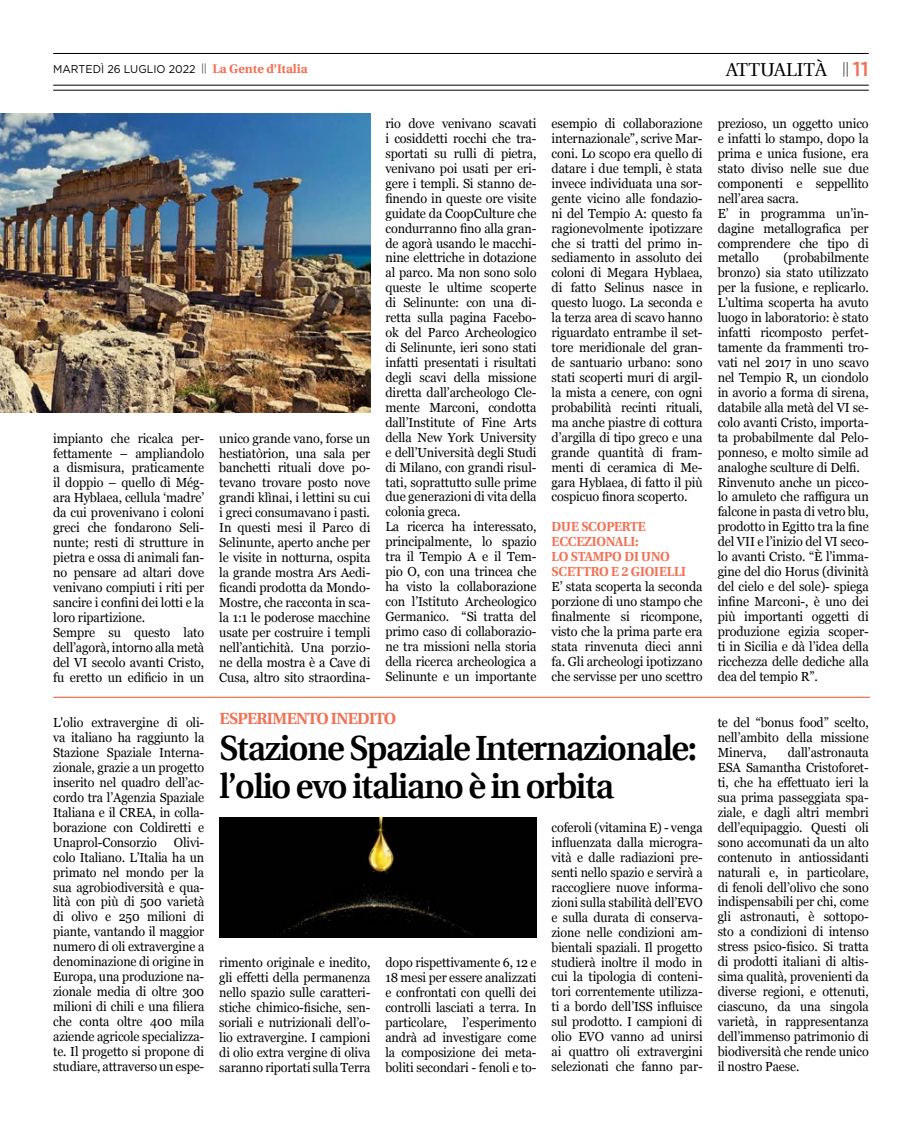
<style>
.page{position:relative;width:922px;height:1125px;background:#fff}
.page>*{position:absolute;margin:0;border:0;box-sizing:border-box;transform-origin:0 0}
.t1{font:600 35px/38.8px "Utopia";letter-spacing:-.04em;color:#000}
.t2{font:18.75px "Utopia";color:#000}
.t3{font:700 16.12px "Utopia";letter-spacing:-.04em;color:#f37053}
.t4{font:300 14.62px "Myriad Pro";color:#000}
.t5{font:13.12px/15px "Georgia";letter-spacing:-.01em;color:#000;scale:.96 1}
.t6{font:13.12px/14.9px "Georgia";letter-spacing:-.01em;color:#000;text-align:justify;scale:.95 1}
.t7{font:700 13.12px/14.9px "Utopia";letter-spacing:-.01em;color:#f37053;scale:.96 1}
.t8{font:700 12.5px "Utopia";color:#f37053}
.t9{font:11.25px "Gotham";color:#000;scale:.95 1}
.s1{font-family:"Gotham";font-weight:500;font-size:20px;color:#f37053}
.s2{font-family:"Myriad Pro";font-weight:300;font-size:10.12px;color:#000}
</style>
<div class="page">
<hr style="left:53px;top:53px;width:815px;height:1px;background:#000">
<hr style="left:53px;top:90px;width:815px;height:1px;background:#000">
<hr style="left:53px;top:85px;width:815px;height:1px;background:#000">
<hr style="left:53px;top:697px;width:816px;height:1px;background:#f37053">
<img style="left:0;top:113px;width:370px;height:300px">
<div style="left:219px;top:817px;width:317px;height:120px;background:#010101"></div>
<h2 class="t2" style="left:725px;top:60px;width:102px">ATTUALITÀ</h2>
<p class="t9" style="left:53px;top:62px;width:151px">MARTEDÌ 26 LUGLIO 2022</p>
<p class="t4" style="left:842px;top:59px;width:28px">|| <span class="s1">11</span></p>
<p class="t8" style="left:201px;top:62px;width:107px"><span class="s2">||</span> La Gente d’Italia</p>
<p class="t5" style="left:53px;top:430px;width:159px">impianto che ricalca per&shy;fettamente – ampliandolo a dismisura, praticamente il doppio – quello di Még&shy;ara Hyblaea, cellula ‘madre’ da cui provenivano i coloni greci che fondarono Seli&shy;nunte; resti di strutture in pietra e ossa di animali fan&shy;no pensare ad altari dove venivano compiuti i riti per sancire i confini dei lotti e la loro ripartizione.<br>Sempre su questo lato dell’agorà, intorno alla metà del VI secolo avanti Cristo, fu eretto un edificio in un</p>
<p class="t5" style="left:219px;top:430px;width:159px;text-align:justify">unico grande vano, forse un hestiatòrion, una sala per banchetti rituali dove po&shy;tevano trovare posto nove grandi klìnai, i lettini su cui i greci consumavano i pasti.<br>In questi mesi il Parco di Selinunte, aperto anche per le visite in notturna, ospita la grande mostra Ars Aedi&shy;ficandi prodotta da Mondo-Mostre, che racconta in sca&shy;la 1:1 le poderose macchine usate per costruire i templi nell’antichità. Una porzio&shy;ne della mostra è a Cave di Cusa, altro sito straordina-</p>
<p class="t5" style="left:385px;top:116px;width:159px">rio dove venivano scavati i cosiddetti rocchi che tra&shy;sportati su rulli di pietra, venivano poi usati per eri&shy;gere i templi. Si stanno de&shy;finendo in queste ore visite guidate da CoopCulture che condurranno fino alla gran&shy;de agorà usando le macchi&shy;nine elettriche in dotazione al parco. Ma non sono solo queste le ultime scoperte di Selinunte: con una di&shy;retta sulla pagina Facebo&shy;ok del Parco Archeologico di Selinunte, ieri sono stati infatti presentati i risultati degli scavi della missione diretta dall’archeologo Cle&shy;mente Marconi, condotta dall’Institute of Fine Arts della New York University e dell’Università degli Studi di Milano, con grandi risul&shy;tati, soprattutto sulle prime due generazioni di vita della colonia greca.<br>La ricerca ha interessato, principalmente, lo spazio tra il Tempio A e il Tem&shy;pio O, con una trincea che ha visto la collaborazione con l’Istituto Archeologico<br>Germanico. “Si tratta del primo caso di collaborazio&shy;ne tra missioni nella storia della ricerca archeologica a<br>Selinunte e un importante</p>
<p class="t5" style="left:551px;top:115px;width:159px;text-align:justify">esempio di collaborazione internazionale”, scrive Mar&shy;coni. Lo scopo era quello di datare i due templi, è stata invece individuata una sor&shy;gente vicino alle fondazio&shy;ni del Tempio A: questo fa ragionevolmente ipotizzare che si tratti del primo in&shy;sediamento in assoluto dei coloni di Megara Hyblaea, di fatto Selinus nasce in questo luogo. La seconda e la terza area di scavo hanno riguardato entrambe il set&shy;tore meridionale del gran&shy;de santuario urbano: sono stati scoperti muri di argil&shy;la mista a cenere, con ogni probabilità recinti rituali, ma anche piastre di cottura d’argilla di tipo greco e una grande quantità di fram&shy;menti di ceramica di Me&shy;gara Hyblaea, di fatto il più cospicuo finora scoperto.</p>
<p class="t7" style="left:551px;top:520px;width:142px">DUE SCOPERTE<br>ECCEZIONALI:<br>LO STAMPO DI UNO<br>SCETTRO E 2 GIOIELLI</p>
<p class="t5" style="left:551px;top:579px;width:159px;text-align:justify">E’ stata scoperta la seconda porzione di uno stampo che finalmente si ricompone, visto che la prima parte era stata rinvenuta dieci anni fa. Gli archeologi ipotizzano che servisse per uno scettro</p>
<p class="t6" style="left:53px;top:715px;width:160px">L'olio extravergine di oli&shy;va italiano ha raggiunto la Stazione Spaziale Interna&shy;zionale, grazie a un progetto inserito nel quadro dell’ac&shy;cordo tra l’Agenzia Spaziale Italiana e il CREA, in colla&shy;borazione con Coldiretti e Unaprol-Consorzio</p>
<p class="t6" style="left:53px;top:834px;width:160px;text-indent:121px">Olivi&shy;colo Italiano. L’Italia ha un primato nel mondo per la sua agrobiodiversità e qua&shy;lità con più di 500 varietà di olivo e 250 milioni di piante, vantando il maggior numero di oli extravergine a denominazione di origine in Europa, una produzione na&shy;zionale media di oltre 300 milioni di chili e una filiera che conta oltre 400 mila aziende agricole specializza&shy;te. Il progetto si propone di studiare, attraverso un espe-</p>
<p class="t3" style="left:219px;top:710px;width:178px">ESPERIMENTO INEDITO</p>
<h1 class="t1" style="left:219px;top:729px;width:479px">Stazione Spaziale Internazionale: l’olio evo italiano è in orbita</h1>
<p class="t6" style="left:219px;top:954px;width:160px">rimento originale e inedito, gli effetti della permanenza nello spazio sulle caratteri&shy;stiche chimico-fisiche, sen&shy;soriali e nutrizionali dell’o&shy;lio extravergine. I campioni di olio extra vergine di oliva saranno riportati sulla Terra</p>
<p class="t6" style="left:385px;top:954px;width:160px">dopo rispettivamente 6, 12 e 18 mesi per essere analizzati e confrontati con quelli dei controlli lasciati a terra. In particolare, l’esperimento andrà ad investigare come la composizione dei meta&shy;boliti secondari - fenoli e to-</p>
<p class="t6" style="left:551px;top:820px;width:160px">coferoli (vitamina E) - venga influenzata dalla microgra&shy;vità e dalle radiazioni pre&shy;senti nello spazio e servirà a raccogliere nuove informa&shy;zioni sulla stabilità dell’EVO e sulla durata di conserva&shy;zione nelle condizioni am&shy;bientali spaziali. Il progetto studierà inoltre il modo in cui la tipologia di conteni&shy;tori correntemente utilizza&shy;ti a bordo dell’ISS influisce sul prodotto. I campioni di olio EVO vanno ad unirsi ai quattro oli extravergini selezionati che fanno par-</p>
<p class="t5" style="left:717px;top:115px;width:159px">prezioso, un oggetto unico e infatti lo stampo, dopo la prima e unica fusione, era stato diviso nelle sue due componenti e seppellito nell’area sacra.<br>E’ in programma un’in&shy;dagine metallografica per comprendere che tipo di metallo</p>
<p class="t5" style="left:717px;top:250px;width:159px;text-indent:66px">(probabilmente bronzo) sia stato utilizzato per la fusione, e replicarlo.<br>L’ultima scoperta ha avuto luogo in laboratorio: è stato infatti ricomposto perfet&shy;tamente da frammenti tro&shy;vati nel 2017 in uno scavo nel Tempio R, un ciondolo in avorio a forma di sirena, databile alla metà del VI se&shy;colo avanti Cristo, importa&shy;ta probabilmente dal Pelo&shy;ponneso, e molto simile ad analoghe sculture di Delfi.<br>Rinvenuto anche un picco&shy;lo amuleto che raffigura un falcone in pasta di vetro blu, prodotto in Egitto tra la fine del VII e l’inizio del VI seco&shy;lo avanti Cristo. “È l’imma&shy;gine del dio Horus (divinità del cielo e del sole)- spiega infine Marconi-, è uno dei più importanti oggetti di produzione egizia scoper&shy;ti in Sicilia e dà l’idea della ricchezza delle dediche alla dea del tempio R”.</p>
<p class="t6" style="left:717px;top:715px;width:160px">te del “bonus food” scelto, nell’ambito della missione Minerva,</p>
<p class="t6" style="left:717px;top:745px;width:160px;text-indent:70px">dall’astronauta ESA Samantha Cristoforet&shy;ti, che ha effettuato ieri la sua prima passeggiata spa&shy;ziale, e dagli altri membri dell’equipaggio. Questi oli sono accomunati da un alto contenuto in antiossidanti naturali e, in particolare, di fenoli dell’olivo che sono indispensabili per chi, come gli astronauti, è sottopo&shy;sto a condizioni di intenso stress psico-fisico. Si tratta di prodotti italiani di altis&shy;sima qualità, provenienti da diverse regioni, e ottenuti, ciascuno, da una singola varietà, in rappresentanza dell’immenso patrimonio di biodiversità che rende unico il nostro Paese.</p>
</div>
